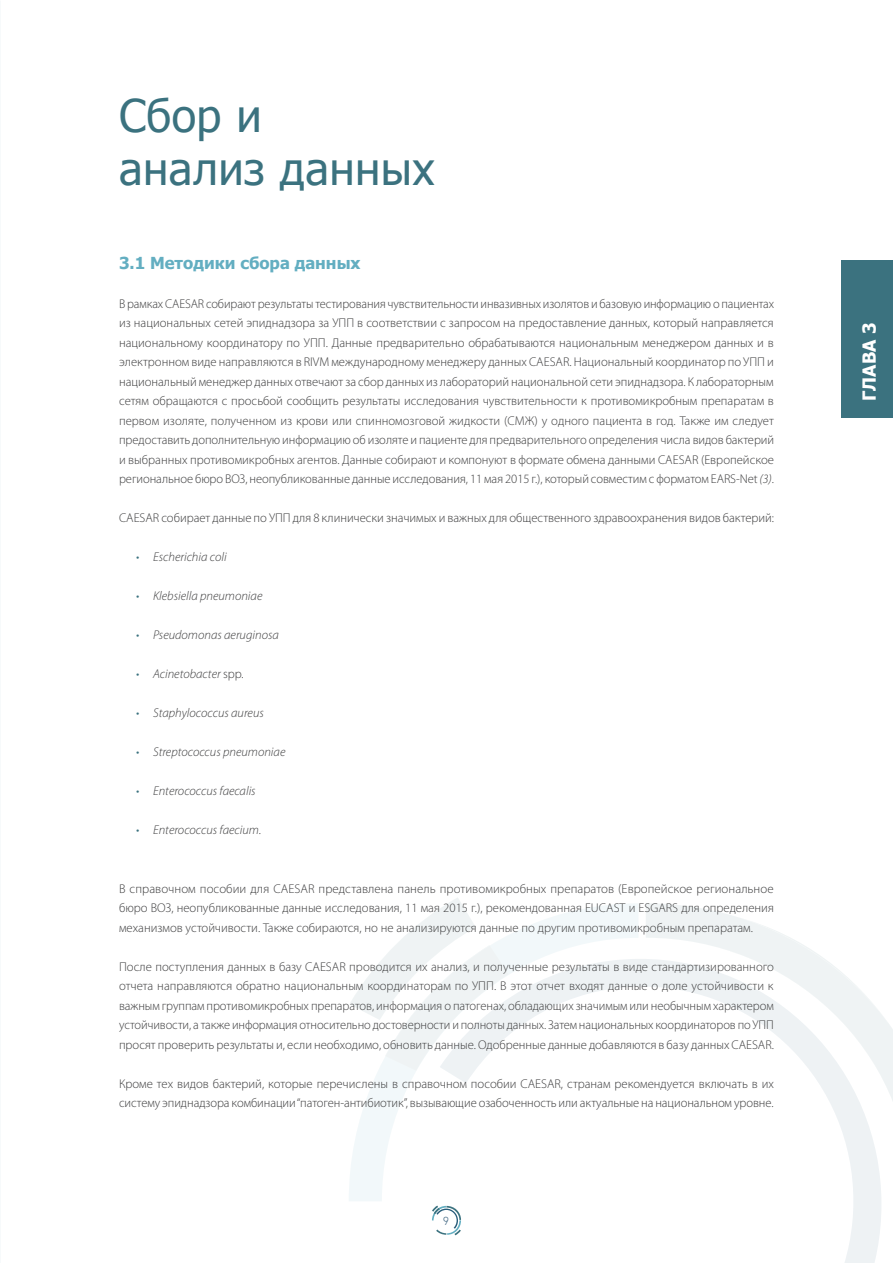
<style>
.page{position:relative;width:893px;height:1263px;background:#fff}
.page>*{position:absolute;margin:0;border:0;box-sizing:border-box;transform-origin:0 0}
.H1_Overskrift{font:45px/52.5px "Tahoma";letter-spacing:.01em;color:#3b727f}
.t1{font:700 18px "Tahoma";color:#fff}
.H3_mellemrubrik{font:700 16.5px "Tahoma";color:#63aec1}
.Brødtekst{font:300 12.75px/19.5px "Myriad Pro";color:#3e3e3f;text-align:justify}
.t2{font:italic 300 12.75px "Myriad Pro";color:#3e3e3f}
.t3{font:300 12px "DIN Next LT Pro";color:#406682}
.s1{font-style:italic}
.s2{color:#3b727f}
.s3{font-style:normal}
</style>
<div class="page">
<svg style="left:349px;top:904px;width:289px;height:297px"></svg>
<svg style="left:440px;top:959px;width:441px;height:304px"></svg>
<svg style="left:646px;top:903px;width:247px;height:287px"></svg>
<svg style="left:730px;top:917px;width:163px;height:152px"></svg>
<svg style="left:349px;top:898px;width:160px;height:173px"></svg>
<svg style="left:432px;top:1205px;width:29px;height:30px"></svg>
<div style="left:842px;top:261px;width:51px;height:157px;background:#3b727f"></div>
<p class="H1_Overskrift" style="left:119px;top:87px;width:317px">Сбор и<br>анализ данных</p>
<p class="H3_mellemrubrik" style="left:119px;top:251px;width:243px">3.1 Методики сбора данных</p>
<p class="Brødtekst" style="left:119px;top:294px;width:657px">В рамках CAESAR собирают результаты тестирования чувствительности инвазивных изолятов и базовую информацию о пациентах из национальных сетей эпиднадзора за УПП в соответствии с запросом на предоставление данных, который направляется национальному координатору по УПП. Данные предварительно обрабатываются национальным менеджером данных и в электронном виде направляются в RIVM международному менеджеру данных CAESAR. Национальный координатор по УПП и национальный менеджер данных отвечают за сбор данных из лабораторий национальной сети эпиднадзора. К лабораторным сетям обращаются с просьбой сообщить результаты исследования чувствительности к противомикробным препаратам в первом изоляте, полученном из крови или спинномозговой жидкости (СМЖ) у одного пациента в год. Также им следует предоставить дополнительную информацию об изоляте и пациенте для предварительного определения числа видов бактерий и выбранных противомикробных агентов. Данные собирают и компонуют в формате обмена данными CAESAR (Европейское региональное бюро ВОЗ, неопубликованные данные исследования, 11 мая 2015 г.), который совместим с форматом EARS-Net <span class="s1">(3)</span>.</p>
<p class="Brødtekst" style="left:119px;top:508px;width:657px">CAESAR собирает данные по УПП для 8 клинически значимых и важных для общественного здравоохранения видов бактерий:</p>
<p class="t2" style="left:136px;top:550px;width:92px"><span class="s2">•</span> Escherichia coli</p>
<p class="t2" style="left:136px;top:589px;width:128px"><span class="s2">•</span> Klebsiella pneumoniae</p>
<p class="t2" style="left:136px;top:628px;width:144px"><span class="s2">•</span> Pseudomonas aeruginosa</p>
<p class="t2" style="left:136px;top:667px;width:110px"><span class="s2">•</span> Acinetobacter <span class="s3">spp</span>.</p>
<p class="t2" style="left:136px;top:706px;width:129px"><span class="s2">•</span> Staphylococcus aureus</p>
<p class="t2" style="left:136px;top:745px;width:151px"><span class="s2">•</span> Streptococcus pneumoniae</p>
<p class="t2" style="left:136px;top:784px;width:121px"><span class="s2">•</span> Enterococcus faecalis</p>
<p class="t2" style="left:136px;top:823px;width:127px"><span class="s2">•</span> Enterococcus faecium.</p>
<p class="Brødtekst" style="left:119px;top:879px;width:656px">В справочном пособии для CAESAR представлена панель противомикробных препаратов (Европейское региональное бюро ВОЗ, неопубликованные данные исследования, 11 мая 2015 г.), рекомендованная EUCAST и ESGARS для определения механизмов устойчивости. Также собираются, но не анализируются данные по другим противомикробным препаратам.</p>
<p class="Brødtekst" style="left:119px;top:957px;width:656px">После поступления данных в базу CAESAR проводится их анализ, и полученные результаты в виде стандартизированного отчета направляются обратно национальным координаторам по УПП. В этот отчет входят данные о доле устойчивости к важным группам противомикробных препаратов, информация о патогенах, обладающих значимым или необычным характером устойчивости, а также информация относительно достоверности и полноты данных. Затем национальных координаторов по УПП просят проверить результаты и, если необходимо, обновить данные. Одобренные данные добавляются в базу данных CAESAR.</p>
<p class="Brødtekst" style="left:119px;top:1074px;width:656px">Кроме тех видов бактерий, которые перечислены в справочном пособии CAESAR, странам рекомендуется включать в их систему эпиднадзора комбинации “патоген-антибиотик”, вызывающие озабоченность или актуальные на национальном уровне.</p>
<p class="t3" style="left:443px;top:1214px;width:8px">9</p>
<h2 class="t1" style="left:857px;top:401px;width:79px;rotate:-90deg">ГЛАВА 3</h2>
</div>
